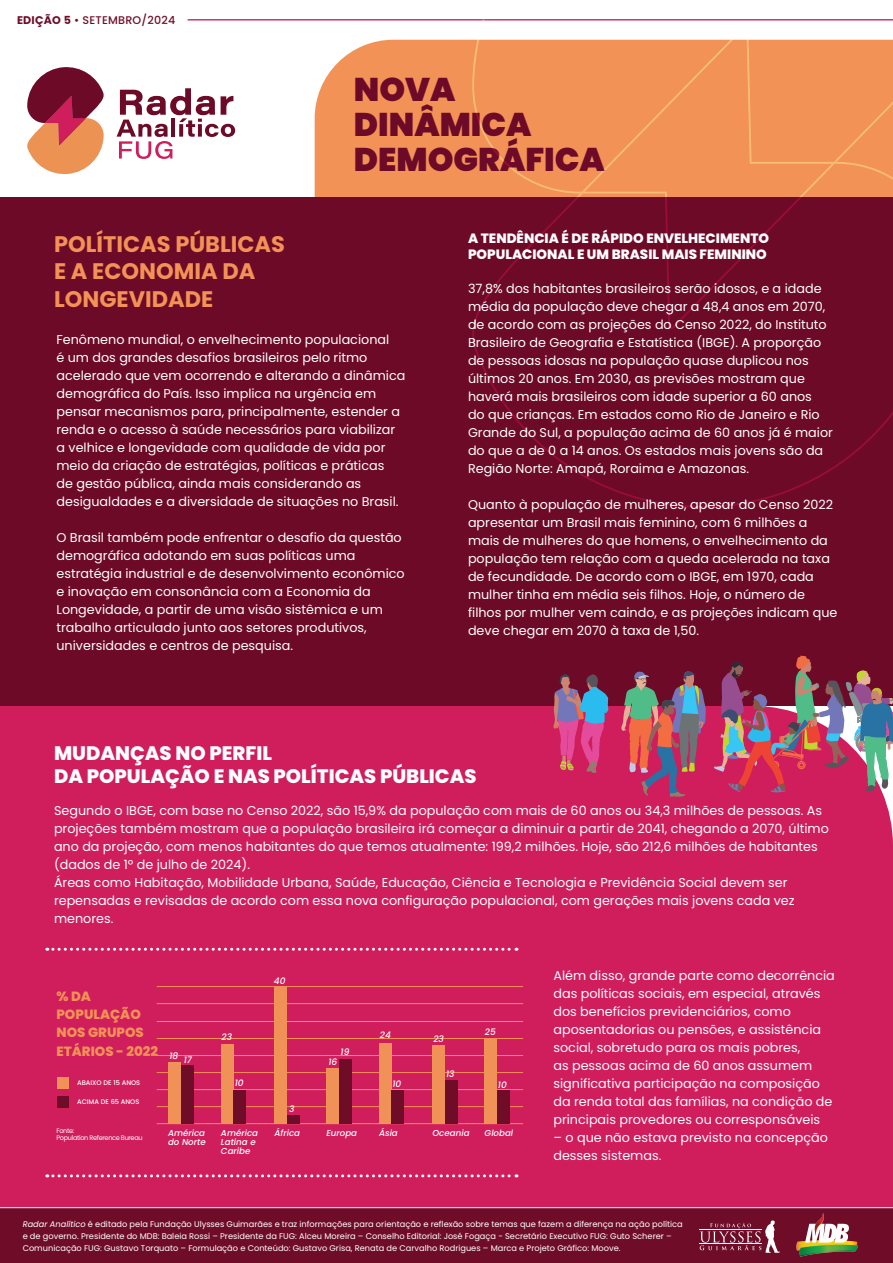
<style>
.page{position:relative;width:893px;height:1263px;background:#fff}
.page>*{position:absolute;margin:0;border:0;box-sizing:border-box;transform-origin:0 0}
.t1{font:900 32.7px/35.1px "Poppins";color:#6d0a28}
.t2{font:700 22.5px/27.2px "Poppins";color:#f29256}
.t3{font:800 19.5px/23.4px "Poppins";color:#fff}
.t4{font:800 13.5px/16.2px "Poppins";color:#fff}
.t5{font:800 13.35px/18.1px "Poppins";color:#f29256}
.t6{font:12.75px/18px "Poppins";color:#fff}
.t7{font:500 11.1px "Poppins";letter-spacing:.02em;color:#6f0d29}
.t8{font:italic 500 9px "Poppins";color:#fff}
.t9{font:italic 500 8.7px/9px "Poppins";color:#fff}
.t10{font:8.25px/12px "Poppins";color:#fff}
.t11{font:6.6px/6.3px "Poppins";letter-spacing:-.05em;color:#fff}
.t12{font:500 6.6px "Poppins";color:#fff}
.s1{font-weight:700}
.s2{font-style:italic}
</style>
<div class="page">
<div style="left:0;top:706px;width:893px;height:501px;background:#d01d5c"></div>
<div style="left:0;top:1207px;width:893px;height:56px;background:#6f0d29"></div>
<svg style="left:700px;top:1220px;width:80px;height:33px"></svg>
<hr style="left:699px;top:1229px;width:63px;height:1px;background:#fff">
<hr style="left:699px;top:1243px;width:63px;height:1px;background:#fff">
<img style="left:786px;top:1213px;width:82px;height:43px">
<svg style="left:117px;top:88px;width:118px;height:71px"></svg>
<svg style="left:27px;top:67px;width:77px;height:108px"></svg>
<hr style="left:188px;top:19px;width:705px;height:2px;background:#ce265b">
<div style="left:315px;top:40px;width:157px;height:157px;background:#f29256"></div>
<div style="left:0;top:197px;width:893px;height:509px;background:#6d0a28"></div>
<svg style="left:472px;top:19px;width:421px;height:143px;fill:#f29256"></svg>
<svg style="left:472px;top:162px;width:421px;height:346px"></svg>
<svg style="left:580px;top:162px;width:256px;height:32px"></svg>
<svg style="left:47px;top:948px;width:470px;height:3px"></svg>
<svg style="left:47px;top:1174px;width:470px;height:3px"></svg>
<hr style="left:157px;top:1021px;width:366px;height:1px;background:#f29256">
<hr style="left:157px;top:1055px;width:366px;height:1px;background:#f29256">
<hr style="left:157px;top:1089px;width:366px;height:1px;background:#f29256">
<hr style="left:157px;top:1038px;width:366px;height:1px;background:#f29256">
<hr style="left:157px;top:1072px;width:366px;height:1px;background:#f29256">
<hr style="left:157px;top:1123px;width:366px;height:1px;background:#f29256">
<hr style="left:157px;top:1106px;width:366px;height:1px;background:#f29256">
<hr style="left:157px;top:1003px;width:366px;height:1px;background:#f29256">
<hr style="left:157px;top:986px;width:366px;height:1px;background:#f29256">
<div style="left:221px;top:1044px;width:13px;height:80px;background:#f09257"></div>
<div style="left:326px;top:1069px;width:13px;height:55px;background:#f09257"></div>
<div style="left:379px;top:1043px;width:13px;height:81px;background:#f09257"></div>
<div style="left:432px;top:1045px;width:13px;height:79px;background:#f09257"></div>
<div style="left:485px;top:1039px;width:12px;height:85px;background:#f09257"></div>
<div style="left:274px;top:986px;width:13px;height:138px;background:#f09257"></div>
<div style="left:181px;top:1065px;width:13px;height:59px;background:#6f0d29"></div>
<div style="left:234px;top:1090px;width:12px;height:34px;background:#6f0d29"></div>
<div style="left:339px;top:1059px;width:13px;height:65px;background:#6f0d29"></div>
<div style="left:392px;top:1090px;width:12px;height:34px;background:#6f0d29"></div>
<div style="left:445px;top:1080px;width:13px;height:44px;background:#6f0d29"></div>
<div style="left:497px;top:1090px;width:13px;height:34px;background:#6f0d29"></div>
<div style="left:287px;top:1115px;width:13px;height:9px;background:#6f0d29"></div>
<div style="left:169px;top:1062px;width:12px;height:62px;background:#f09257"></div>
<div style="left:57px;top:1077px;width:12px;height:12px;background:#f09257"></div>
<div style="left:57px;top:1096px;width:12px;height:11px;background:#6f0d29"></div>
<svg style="left:553px;top:674px;width:55px;height:99px"></svg>
<svg style="left:714px;top:655px;width:179px;height:138px"></svg>
<svg style="left:621px;top:671px;width:85px;height:126px"></svg>
<p class="t7" style="left:17px;top:13px;width:160px"><span class="s1">EDIÇÃO 5</span> • SETEMBRO/2024</p>
<h1 class="t1" style="left:354px;top:72px;width:252px">NOVA<br>DINÂMICA<br>DEMOGRÁFICA</h1>
<h2 class="t2" style="left:54px;top:231px;width:233px">POLÍTICAS PÚBLICAS<br>E A ECONOMIA DA<br>LONGEVIDADE</h2>
<p class="t6" style="left:56px;top:330px;width:350px">Fenômeno mundial, o envelhecimento populacional<br>é um dos grandes desafios brasileiros pelo ritmo acelerado que vem ocorrendo e alterando a dinâmica demográfica do País. Isso implica na urgência em pensar mecanismos para, principalmente, estender a renda e o acesso à saúde necessários para viabilizar a velhice e longevidade com qualidade de vida por meio da criação de estratégias, políticas e práticas<br>de gestão pública, ainda mais considerando as desigualdades e a diversidade de situações no Brasil.</p>
<p class="t6" style="left:56px;top:528px;width:350px">O Brasil também pode enfrentar o desafio da questão demográfica adotando em suas políticas uma estratégia industrial e de desenvolvimento econômico e inovação em consonância com a Economia da Longevidade, a partir de uma visão sistêmica e um trabalho articulado junto aos setores produtivos, universidades e centros de pesquisa.</p>
<p class="t4" style="left:468px;top:230px;width:303px">A TENDÊNCIA É DE RÁPIDO ENVELHECIMENTO<br>POPULACIONAL E UM BRASIL MAIS FEMININO</p>
<p class="t6" style="left:468px;top:280px;width:366px">37,8% dos habitantes brasileiros serão idosos, e a idade média da população deve chegar a 48,4 anos em 2070, de acordo com as projeções do Censo 2022, do Instituto Brasileiro de Geografia e Estatística (IBGE). A proporção de pessoas idosas na população quase duplicou nos últimos 20 anos. Em 2030, as previsões mostram que haverá mais brasileiros com idade superior a 60 anos<br>do que crianças. Em estados como Rio de Janeiro e Rio Grande do Sul, a população acima de 60 anos já é maior do que a de 0 a 14 anos. Os estados mais jovens são da Região Norte: Amapá, Roraima e Amazonas.</p>
<p class="t6" style="left:468px;top:496px;width:371px">Quanto à população de mulheres, apesar do Censo 2022 apresentar um Brasil mais feminino, com 6 milhões a mais de mulheres do que homens, o envelhecimento da população tem relação com a queda acelerada na taxa de fecundidade. De acordo com o IBGE, em 1970, cada mulher tinha em média seis filhos. Hoje, o número de filhos por mulher vem caindo, e as projeções indicam que deve chegar em 2070 à taxa de 1,50.</p>
<h3 class="t3" style="left:54px;top:741px;width:424px">MUDANÇAS NO PERFIL<br>DA POPULAÇÃO E NAS POLÍTICAS PÚBLICAS</h3>
<p class="t6" style="left:54px;top:801px;width:776px">Segundo o IBGE, com base no Censo 2022, são 15,9% da população com mais de 60 anos ou 34,3 milhões de pessoas. As projeções também mostram que a população brasileira irá começar a diminuir a partir de 2041, chegando a 2070, último ano da projeção, com menos habitantes do que temos atualmente: 199,2 milhões. Hoje, são 212,6 milhões de habitantes (dados de 1º de julho de 2024).<br>Áreas como Habitação, Mobilidade Urbana, Saúde, Educação, Ciência e Tecnologia e Previdência Social devem ser repensadas e revisadas de acordo com essa nova configuração populacional, com gerações mais jovens cada vez menores.</p>
<p class="t5" style="left:56px;top:987px;width:103px">% DA<br>POPULAÇÃO<br>NOS GRUPOS<br>ETÁRIOS - 2022</p>
<p class="t12" style="left:77px;top:1079px;width:65px">ABAIXO DE 15 ANOS</p>
<p class="t12" style="left:77px;top:1098px;width:64px">ACIMA DE 65 ANOS</p>
<p class="t11" style="left:56px;top:1128px;width:88px">Fonte:<br>Population Reference Bureau</p>
<p class="t8" style="left:169px;top:1050px;width:10px">18</p>
<p class="t8" style="left:184px;top:1054px;width:10px">17</p>
<p class="t8" style="left:222px;top:1032px;width:12px">23</p>
<p class="t8" style="left:235px;top:1077px;width:10px">10</p>
<p class="t9" style="left:168px;top:1128px;width:39px;line-height:9.4px">América do Norte</p>
<p class="t9" style="left:221px;top:1128px;width:39px">América<br>Latina e<br>Caribe</p>
<p class="t8" style="left:274px;top:975px;width:13px">40</p>
<p class="t8" style="left:289px;top:1104px;width:7px">3</p>
<p class="t8" style="left:340px;top:1046px;width:10px">19</p>
<p class="t8" style="left:328px;top:1056px;width:10px">16</p>
<p class="t8" style="left:380px;top:1030px;width:13px">24</p>
<p class="t8" style="left:392px;top:1078px;width:10px">10</p>
<p class="t8" style="left:433px;top:1033px;width:12px">23</p>
<p class="t8" style="left:446px;top:1069px;width:10px">13</p>
<p class="t8" style="left:485px;top:1027px;width:12px">25</p>
<p class="t8" style="left:498px;top:1079px;width:10px">10</p>
<p class="t9" style="left:274px;top:1128px;width:27px">África</p>
<p class="t9" style="left:326px;top:1128px;width:32px">Europa</p>
<p class="t9" style="left:379px;top:1128px;width:20px">Ásia</p>
<p class="t9" style="left:432px;top:1128px;width:39px">Oceania</p>
<p class="t9" style="left:485px;top:1128px;width:30px">Global</p>
<p class="t6" style="left:553px;top:967px;width:283px">Além disso, grande parte como decorrência das políticas sociais, em especial, através dos benefícios previdenciários, como aposentadorias ou pensões, e assistência social, sobretudo para os mais pobres,<br>as pessoas acima de 60 anos assumem significativa participação na composição da renda total das famílias, na condição de principais provedores ou corresponsáveis</p>
<p class="t6" style="left:553px;top:1129px;width:276px">– o que não estava previsto na concepção desses sistemas.</p>
<p class="t10" style="left:23px;top:1218px;width:662px"><span class="s2">Radar Analítico</span> é editado pela Fundação Ulysses Guimarães e traz informações para orientação e reflexão sobre temas que fazem a diferença na ação política e de governo. Presidente do MDB: Baleia Rossi – Presidente da FUG: Alceu Moreira – Conselho Editorial: José Fogaça - Secretário Executivo FUG: Guto Scherer –<br>Comunicação FUG: Gustavo Torquato – Formulação e Conteúdo: Gustavo Grisa, Renata de Carvalho Rodrigues – Marca e Projeto Gráfico: Moove.</p>
</div>
